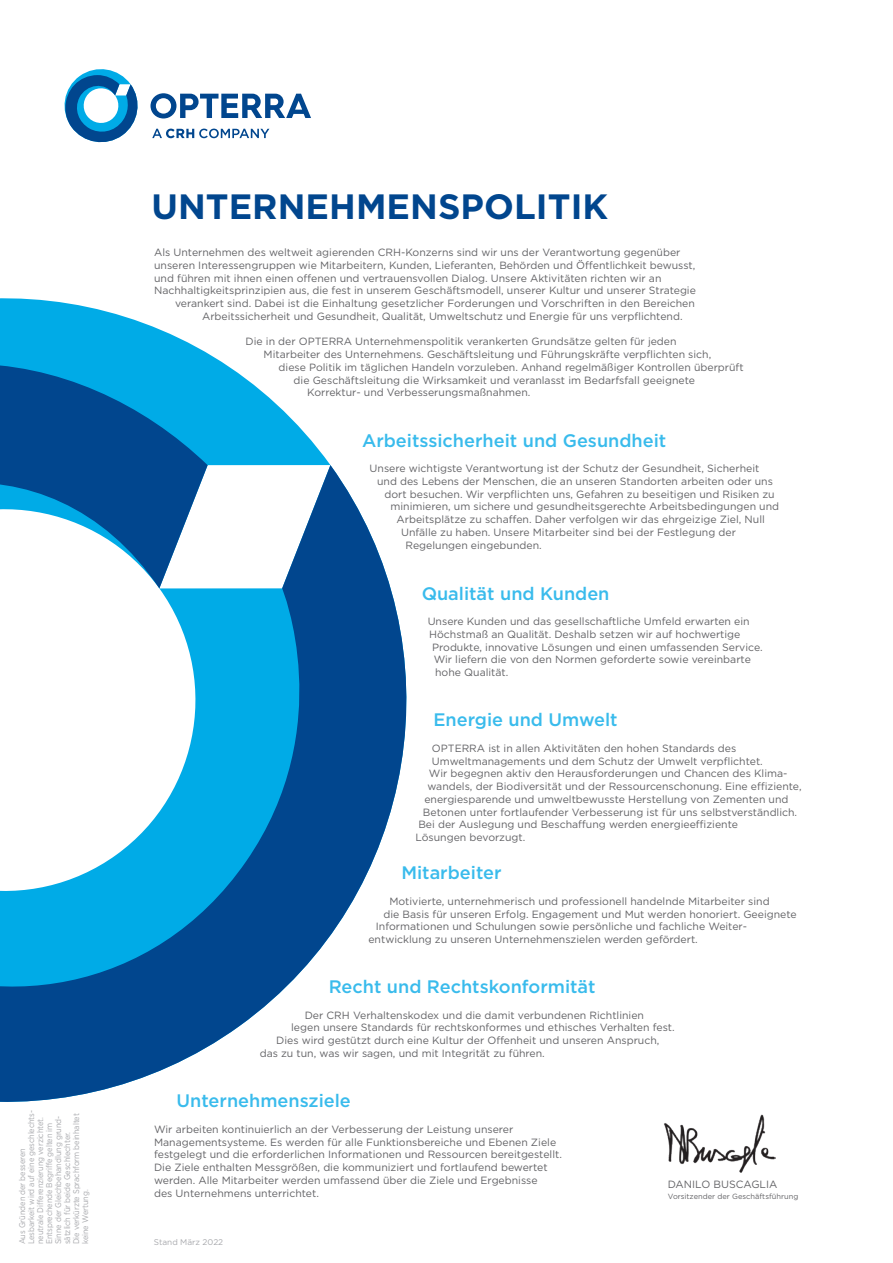
<style>
.page{position:relative;width:893px;height:1263px;background:#fff}
.page>*{position:absolute;margin:0;border:0;box-sizing:border-box;transform-origin:0 0}
.t1{font:700 35.1px "Gotham";color:#01468e}
.t2{font:500 18.15px "Gotham";color:#39bbec}
.t3{font:10.5px/12.8px "Gotham";color:#636366}
.t4{font:8.25px/9px "Gotham";letter-spacing:-.01em;color:#a8a9ad;scale:.9 1}
.t5{font:8.25px "Gotham";letter-spacing:-.01em;color:#a8a9ad}
.t6{font:7.5px "Gotham";color:#636366}
</style>
<div class="page">
<svg style="left:152px;top:129px;width:117px;height:9px"></svg>
<svg style="left:150px;top:93px;width:161px;height:25px"></svg>
<svg style="left:64px;top:69px;width:74px;height:74px"></svg>
<svg style="left:0;top:298px;width:223px;height:65px;fill:#00abe7"></svg>
<svg style="left:0;top:363px;width:407px;height:739px"></svg>
<img style="left:664px;top:1114px;width:112px;height:58px">
<p class="t4" style="left:18px;top:1244px;width:151px;rotate:-90deg">Aus Gründen der besseren<br>Lesbarkeit wird auf eine geschlechts&shy;neutrale Differenzierung verzichtet.<br>Entsprechende Begriffe gelten im<br>Sinne der Gleichbehandlung grund&shy;sätzlich für beide Geschlechter.<br>Die verkürzte Sprachform beinhaltet keine Wertung.</p>
<h1 class="t1" style="left:151px;top:187px;width:458px">UNTERNEHMENSPOLITIK</h1>
<p class="t3" style="left:154px;top:246px;width:528px">Als Unternehmen des weltweit agierenden CRH-Konzerns sind wir uns der Verantwortung gegenüber</p>
<p class="t3" style="left:154px;top:258px;width:543px">unseren Interessengruppen wie Mitarbeitern, Kunden, Lieferanten, Behörden und Öffentlichkeit bewusst,</p>
<p class="t3" style="left:154px;top:271px;width:509px">und führen mit ihnen einen offenen und vertrauensvollen Dialog. Unsere Aktivitäten richten wir an</p>
<p class="t3" style="left:154px;top:284px;width:543px">Nachhaltigkeitsprinzipien aus, die fest in unserem Geschäftsmodell, unserer Kultur und unserer Strategie</p>
<p class="t3" style="left:175px;top:297px;width:521px">verankert sind. Dabei ist die Einhaltung gesetzlicher Forderungen und Vorschriften in den Bereichen</p>
<p class="t3" style="left:202px;top:309px;width:482px">Arbeitssicherheit und Gesundheit, Qualität, Umweltschutz und Energie für uns verpflichtend.</p>
<p class="t3" style="left:246px;top:335px;width:433px">Die in der OPTERRA Unternehmenspolitik verankerten Grundsätze gelten für jeden</p>
<p class="t3" style="left:264px;top:348px;width:449px">Mitarbeiter des Unternehmens. Geschäftsleitung und Führungskräfte verpflichten sich,</p>
<p class="t3" style="left:279px;top:360px;width:467px">diese Politik im täglichen Handeln vorzuleben. Anhand regelmäßiger Kontrollen überprüft</p>
<p class="t3" style="left:294px;top:373px;width:403px">die Geschäftsleitung die Wirksamkeit und veranlasst im Bedarfsfall geeignete</p>
<p class="t3" style="left:307px;top:386px;width:225px">Korrektur- und Verbesserungsmaßnahmen.</p>
<h2 class="t2" style="left:362px;top:430px;width:306px">Arbeitssicherheit und Gesundheit</h2>
<p class="t3" style="left:370px;top:462px;width:391px">Unsere wichtigste Verantwortung ist der Schutz der Gesundheit, Sicherheit</p>
<p class="t3" style="left:377px;top:474px;width:397px">und des Lebens der Menschen, die an unseren Standorten arbeiten oder uns</p>
<p class="t3" style="left:385px;top:487px;width:392px">dort besuchen. Wir verpflichten uns, Gefahren zu beseitigen und Risiken zu</p>
<p class="t3" style="left:391px;top:500px;width:390px">minimieren, um sichere und gesundheitsgerechte Arbeitsbedingungen und</p>
<p class="t3" style="left:397px;top:513px;width:370px">Arbeitsplätze zu schaffen. Daher verfolgen wir das ehrgeizige Ziel, Null</p>
<p class="t3" style="left:401px;top:525px;width:336px">Unfälle zu haben. Unsere Mitarbeiter sind bei der Festlegung der</p>
<p class="t3" style="left:406px;top:538px;width:138px">Regelungen eingebunden.</p>
<h2 class="t2" style="left:422px;top:583px;width:189px">Qualität und Kunden</h2>
<p class="t3" style="left:428px;top:615px;width:324px">Unsere Kunden und das gesellschaftliche Umfeld erwarten ein</p>
<p class="t3" style="left:429px;top:628px;width:313px">Höchstmaß an Qualität. Deshalb setzen wir auf hochwertige</p>
<p class="t3" style="left:432px;top:640px;width:332px">Produkte, innovative Lösungen und einen umfassenden Service.</p>
<p class="t3" style="left:434px;top:653px;width:319px">Wir liefern die von den Normen geforderte sowie vereinbarte</p>
<p class="t3" style="left:435px;top:666px;width:75px">hohe Qualität.</p>
<h2 class="t2" style="left:433px;top:709px;width:186px">Energie und Umwelt</h2>
<p class="t3" style="left:432px;top:741px;width:306px">OPTERRA ist in allen Aktivitäten den hohen Standards des</p>
<p class="t3" style="left:432px;top:754px;width:332px">Umweltmanagements und dem Schutz der Umwelt verpflichtet.</p>
<p class="t3" style="left:429px;top:767px;width:360px">Wir begegnen aktiv den Herausforderungen und Chancen des Klima-</p>
<p class="t3" style="left:427px;top:780px;width:376px">wandels, der Biodiversität und der Ressourcenschonung. Eine effiziente,</p>
<p class="t3" style="left:424px;top:792px;width:366px">energiesparende und umweltbewusste Herstellung von Zementen und</p>
<p class="t3" style="left:423px;top:805px;width:376px">Betonen unter fortlaufender Verbesserung ist für uns selbstverständlich.</p>
<p class="t3" style="left:418px;top:818px;width:321px">Bei der Auslegung und Beschaffung werden energieeffiziente</p>
<p class="t3" style="left:415px;top:831px;width:111px">Lösungen bevorzugt.</p>
<h2 class="t2" style="left:401px;top:862px;width:102px">Mitarbeiter</h2>
<p class="t3" style="left:389px;top:894px;width:382px">Motivierte, unternehmerisch und professionell handelnde Mitarbeiter sind</p>
<p class="t3" style="left:383px;top:907px;width:415px">die Basis für unseren Erfolg. Engagement und Mut werden honoriert. Geeignete</p>
<p class="t3" style="left:376px;top:920px;width:373px">Informationen und Schulungen sowie persönliche und fachliche Weiter-</p>
<p class="t3" style="left:368px;top:933px;width:331px">entwicklung zu unseren Unternehmenszielen werden gefördert.</p>
<h2 class="t2" style="left:329px;top:976px;width:268px">Recht und Rechtskonformität</h2>
<p class="t3" style="left:305px;top:1008px;width:341px">Der CRH Verhaltenskodex und die damit verbundenen Richtlinien</p>
<p class="t3" style="left:291px;top:1021px;width:385px">legen unsere Standards für rechtskonformes und ethisches Verhalten fest.</p>
<p class="t3" style="left:276px;top:1034px;width:385px">Dies wird gestützt durch eine Kultur der Offenheit und unseren Anspruch,</p>
<p class="t3" style="left:260px;top:1046px;width:287px">das zu tun, was wir sagen, und mit Integrität zu führen.</p>
<h2 class="t2" style="left:177px;top:1090px;width:176px">Unternehmensziele</h2>
<p class="t3" style="left:154px;top:1122px;width:409px">Wir arbeiten kontinuierlich an der Verbesserung der Leistung unserer Managementsysteme. Es werden für alle Funktionsbereiche und Ebenen Ziele festgelegt und die erforderlichen Informationen und Ressourcen bereitgestellt.<br>Die Ziele enthalten Messgrößen, die kommuniziert und fortlaufend bewertet werden. Alle Mitarbeiter werden umfassend über die Ziele und Ergebnisse<br>des Unternehmens unterrichtet.</p>
<p class="t3" style="left:668px;top:1178px;width:111px">DANILO BUSCAGLIA</p>
<p class="t6" style="left:668px;top:1191px;width:132px">Vorsitzender der Geschäftsführung</p>
<p class="t5" style="left:154px;top:1237px;width:71px">Stand März 2022</p>
</div>
